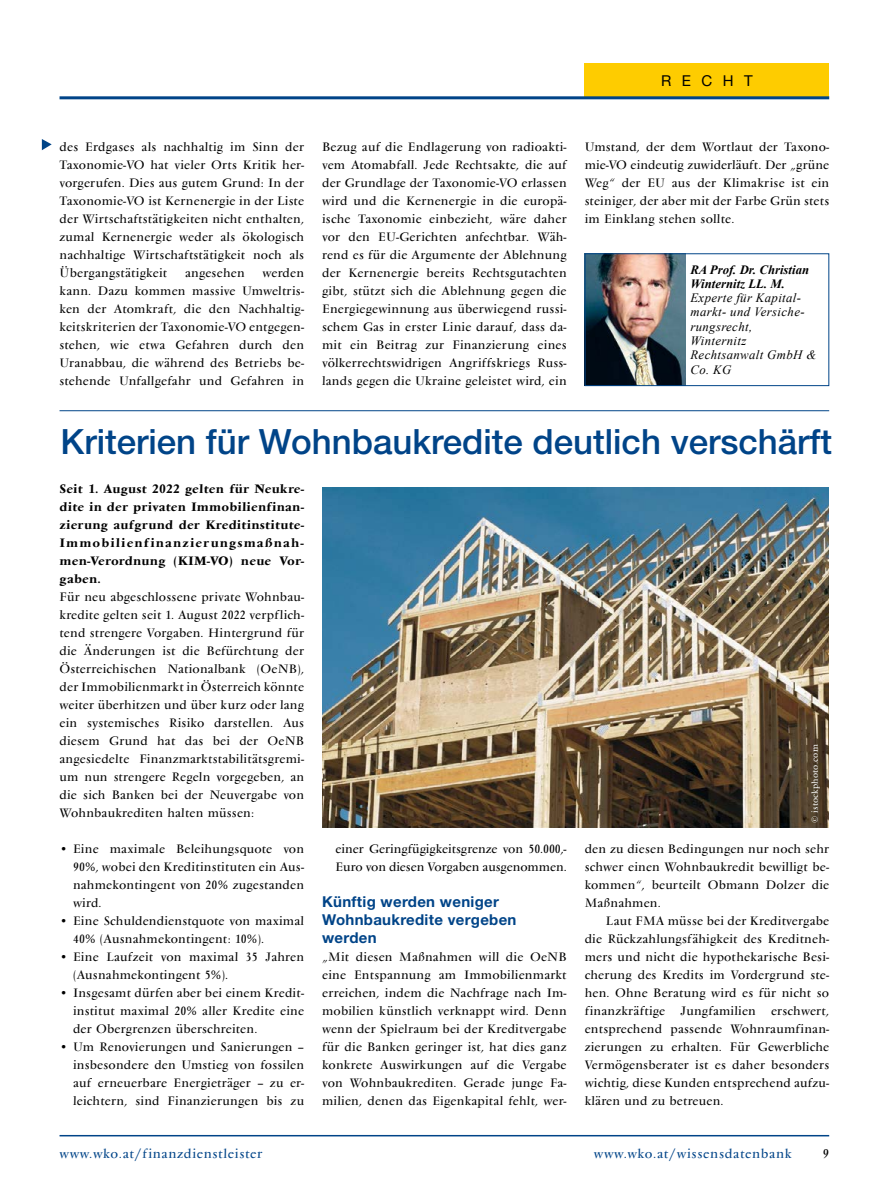
<style>
.page{position:relative;width:893px;height:1191px;background:#fff}
.page>*{position:absolute;margin:0;border:0;box-sizing:border-box;transform-origin:0 0}
.t1{font:500 34.8px "Helvetica Neue LT Std";color:#048}
.t2{font:700 15px/18px "Helvetica Neue LT Std";letter-spacing:.02em;color:#048}
.t3{font:15px "Helvetica Neue LT Std";letter-spacing:.7em;color:#000}
.t4{font:13.5px "Vendome";letter-spacing:.05em;color:#048}
.t5{font:13.5px "Vendome";color:#000}
.t6{font:12.75px/18px "Vendome";letter-spacing:.02em;color:#000;text-align:justify}
.t7{font:700 12.75px/18px "Vendome";letter-spacing:.02em;color:#000;text-align:justify}
.t8{font:italic 12.75px/14.2px "Times New Roman";letter-spacing:.03em;color:#000}
.t9{font:12.75px/18px "Vendome";color:#000}
.t10{font:italic 700 12.75px/14.2px "Times New Roman";color:#000}
.t11{font:9px "Vendome";letter-spacing:.025em;color:#fff}
</style>
<div class="page">
<div style="left:585px;top:64px;width:244px;height:34px;background:#fecc00"></div>
<hr style="left:60px;top:96px;width:769px;height:3px;background:#048">
<hr style="left:60px;top:1135px;width:769px;height:1px;background:#048">
<img style="left:587px;top:255px;width:98px;height:129px">
<div style="left:585px;top:253px;width:244px;height:133px;border:1px solid #048"></div>
<hr style="left:60px;top:410px;width:769px;height:1px;background:#048">
<img style="left:322px;top:487px;width:507px;height:340px">
<svg style="left:42px;top:139px;width:10px;height:11px"></svg>
<p class="t3" style="left:661px;top:72px;width:93px">RECHT</p>
<p class="t6" style="left:60px;top:137px;width:246px">des Erdgases als nachhaltig im Sinn der Taxonomie-VO hat vieler Orts Kritik her&shy;vorgerufen. Dies aus gutem Grund: In der Taxonomie-VO ist Kernenergie in der Liste der Wirtschaftstätigkeiten nicht enthalten, zumal Kernenergie weder als ökologisch nachhaltige Wirtschaftstätigkeit noch als Übergangstätigkeit</p>
<p class="t6" style="left:185px;top:264px;width:61px">angesehen</p>
<p class="t6" style="left:60px;top:264px;width:246px;text-indent:203px">werden kann. Dazu kommen massive Umweltris&shy;ken der Atomkraft, die den Nachhaltig&shy;keitskriterien der Taxonomie-VO entgegen&shy;stehen, wie etwa Gefahren durch den Uranabbau, die während des Betriebs be&shy;stehende Unfallgefahr und Gefahren in</p>
<p class="t6" style="left:322px;top:138px;width:246px">Bezug auf die Endlagerung von radioakti&shy;vem Atomabfall. Jede Rechtsakte, die auf der Grundlage der Taxonomie-VO erlassen wird und die Kernenergie in die europä&shy;ische Taxonomie einbezieht, wäre daher vor den EU-Gerichten anfechtbar. Wäh&shy;rend es für die Argumente der Ablehnung der Kernenergie bereits Rechtsgutachten gibt, stützt sich die Ablehnung gegen die Energiegewinnung aus überwiegend russi&shy;schem Gas in erster Linie darauf, dass da&shy;mit ein Beitrag zur Finanzierung eines völkerrechtswidrigen Angriffskriegs Russ&shy;lands gegen die Ukraine geleistet wird, ein</p>
<p class="t6" style="left:585px;top:138px;width:246px">Umstand, der dem Wortlaut der Taxono&shy;mie-VO eindeutig zuwiderläuft. Der „grüne Weg“ der EU aus der Klimakrise ist ein steiniger, der aber mit der Farbe Grün stets im Einklang stehen sollte.</p>
<p class="t10" style="left:690px;top:262px;width:120px">RA Prof. Dr. Christian<br>Winternitz LL. M.</p>
<p class="t8" style="left:690px;top:290px;width:127px">Experte für Kapital&shy;markt- und Versiche&shy;rungsrecht,<br>Winternitz<br>Rechtsanwalt GmbH &amp;<br>Co. KG</p>
<h1 class="t1" style="left:61px;top:421px;width:773px">Kriterien für Wohnbaukredite deutlich verschärft</h1>
<p class="t7" style="left:60px;top:479px;width:246px">Seit 1. August 2022 gelten für Neukre&shy;dite in der privaten Immobilienfinan&shy;zierung aufgrund der Kreditinstitute-Immobilienfinanzierungsmaßnah&shy;men-Verordnung (KIM-VO) neue Vor&shy;gaben.</p>
<p class="t6" style="left:60px;top:588px;width:246px">Für neu abgeschlossene private Wohnbau&shy;kredite gelten seit 1. August 2022 verpflich&shy;tend strengere Vorgaben. Hintergrund für die Änderungen ist die Befürchtung der Österreichischen Nationalbank (OeNB), der Immobilienmarkt in Österreich könnte weiter überhitzen und über kurz oder lang ein systemisches Risiko darstellen. Aus diesem Grund hat das bei der OeNB angesiedelte Finanzmarktstabilitätsgremi&shy;um nun strengere Regeln vorgegeben, an die sich Banken bei der Neuvergabe von Wohnbaukrediten halten müssen:</p>
<p class="t6" style="left:73px;top:840px;width:233px;text-indent:-14px">• Eine maximale Beleihungsquote von 90%, wobei den Kreditinstituten ein Aus&shy;nahmekontingent von 20% zugestanden wird.</p>
<p class="t6" style="left:73px;top:912px;width:233px;text-indent:-14px">• Eine Schuldendienstquote von maximal<br>40% (Ausnahmekontingent: 10%).</p>
<p class="t6" style="left:73px;top:948px;width:233px;text-indent:-14px">• Eine Laufzeit von maximal 35 Jahren (Ausnahmekontingent 5%).</p>
<p class="t6" style="left:73px;top:984px;width:233px;text-indent:-14px">• Insgesamt dürfen aber bei einem Kredit&shy;institut maximal 20% aller Kredite eine der Obergrenzen überschreiten.</p>
<p class="t6" style="left:73px;top:1038px;width:233px;text-indent:-14px">• Um Renovierungen und Sanierungen – insbesondere den Umstieg von fossilen auf erneuerbare Energieträger – zu er&shy;leichtern, sind Finanzierungen bis zu</p>
<p class="t9" style="left:336px;top:840px;width:233px">einer Geringfügigkeitsgrenze von 50.000,-<br>Euro von diesen Vorgaben ausgenommen.</p>
<p class="t2" style="left:322px;top:892px;width:196px">Künftig werden weniger<br>Wohnbaukredite vergeben werden</p>
<p class="t6" style="left:322px;top:947px;width:246px">„Mit diesen Maßnahmen will die OeNB eine Entspannung am Immobilienmarkt erreichen, indem die Nachfrage nach Im&shy;mobilien künstlich verknappt wird. Denn wenn der Spielraum bei der Kreditvergabe für die Banken geringer ist, hat dies ganz konkrete Auswirkungen auf die Vergabe von Wohnbaukrediten. Gerade junge Fa&shy;milien, denen das Eigenkapital fehlt, wer-</p>
<p class="t11" style="left:810px;top:823px;width:80px;rotate:-90deg">© istockphoto.com</p>
<p class="t6" style="left:585px;top:840px;width:246px">den zu diesen Bedingungen nur noch sehr schwer einen Wohnbaukredit bewilligt be&shy;kommen“, beurteilt Obmann Dolzer die Maßnahmen.</p>
<p class="t6" style="left:585px;top:912px;width:246px;text-indent:21px">Laut FMA müsse bei der Kreditvergabe die Rückzahlungsfähigkeit des Kreditneh&shy;mers und nicht die hypothekarische Besi&shy;cherung des Kredits im Vordergrund ste&shy;hen. Ohne Beratung wird es für nicht so finanzkräftige Jungfamilien erschwert, entsprechend passende Wohnraumfinan&shy;zierungen zu erhalten. Für Gewerbliche Vermögensberater ist es daher besonders wichtig, diese Kunden entsprechend aufzu&shy;klären und zu betreuen.</p>
<p class="t4" style="left:60px;top:1146px;width:204px">www.wko.at/finanzdienstleister</p>
<p class="t4" style="left:594px;top:1146px;width:199px">www.wko.at/wissensdatenbank</p>
<p class="t5" style="left:823px;top:1146px;width:8px">9</p>
</div>
